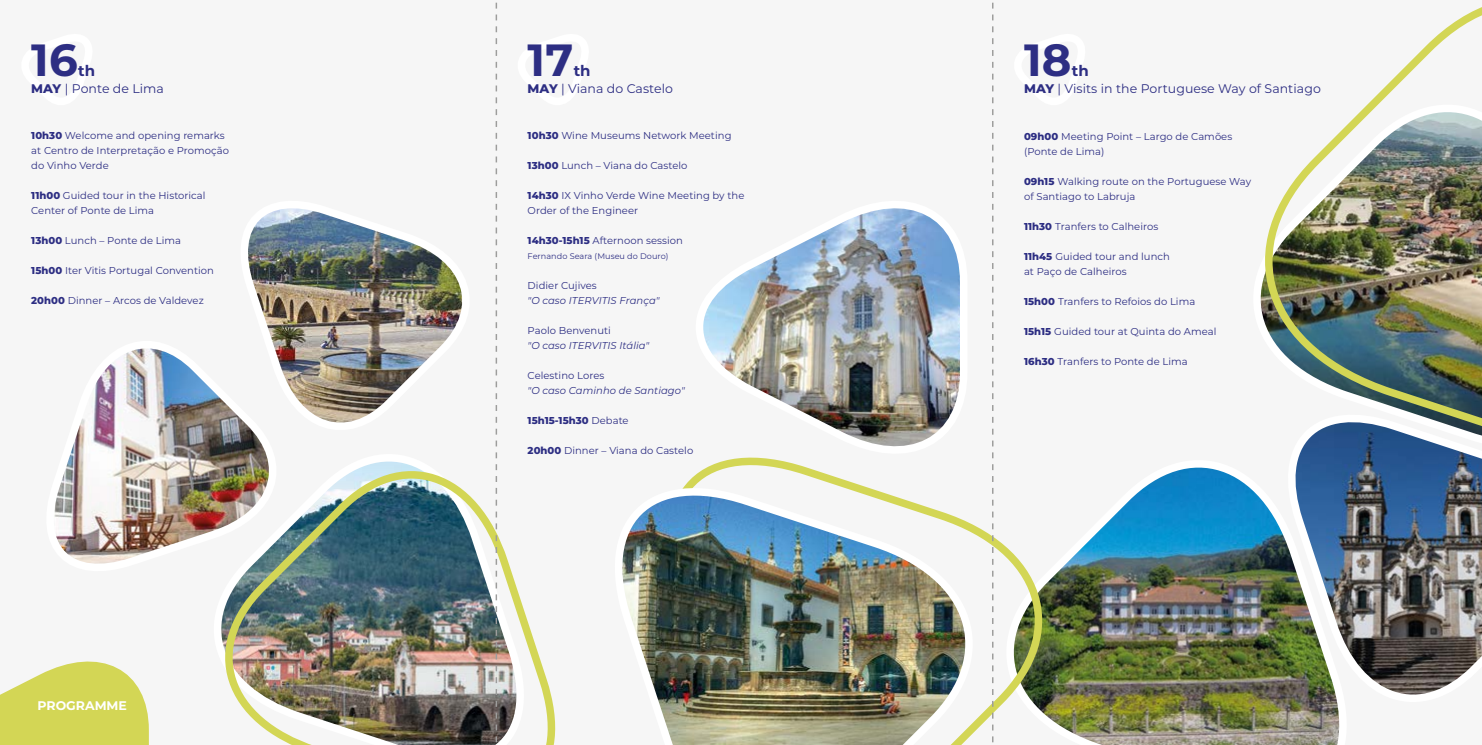
<style>
.page{position:relative;width:1482px;height:745px;background:#fff}
.page>*{position:absolute;margin:0;border:0;box-sizing:border-box;transform-origin:0 0}
.t1{font:700 45px "Montserrat";color:#2d2e83}
.t2{font:700 15px "Montserrat";color:#2d2e83}
.t3{font:12.5px "Montserrat";letter-spacing:.005em;color:#2d2e83}
.t4{font:700 12.5px "Montserrat";color:#fff}
.t5{font:10px/15px "Montserrat";letter-spacing:.005em;color:#2d2e83}
.t6{font:italic 10px "Montserrat";letter-spacing:.005em;color:#2d2e83}
.t7{font:800 10px "Montserrat";letter-spacing:.005em;color:#2d2e83}
.t8{font:8.12px "Montserrat";letter-spacing:.005em;color:#2d2e83}
.s1{font-weight:800}
.s2{font-weight:400}
</style>
<div class="page">
<div style="left:0;top:0;width:1481px;height:744px;background:#f6f6f6"></div>
<svg style="left:1364px;top:498px;width:117px;height:197px;background:#6b6c70"></svg>
<img style="left:54px;top:348px;width:176px;height:216px">
<img style="left:230px;top:208px;width:232px;height:224px">
<img style="left:703px;top:208px;width:257px;height:220px">
<img style="left:1079px;top:467px;width:285px;height:277px">
<svg style="left:0;top:661px;width:149px;height:83px"></svg>
<img style="left:182px;top:432px;width:81px;height:132px">
<img style="left:191px;top:447px;width:365px;height:297px">
<img style="left:1219px;top:7px;width:262px;height:491px">
<img style="left:733px;top:428px;width:346px;height:308px">
<img style="left:622px;top:459px;width:386px;height:285px">
<svg style="left:495px;top:2px;width:2px;height:742px"></svg>
<svg style="left:991px;top:2px;width:2px;height:742px"></svg>
<h1 class="t1" style="left:31px;top:27px;width:48px">16</h1>
<h2 class="t2" style="left:78px;top:60px;width:18px">th</h2>
<p class="t3" style="left:31px;top:80px;width:134px"><span class="s1">MAY</span> | Ponte de Lima</p>
<p class="t5" style="left:31px;top:127px;width:199px"><span class="s1">10h30</span> Welcome and opening remarks at Centro de Interpretação e Promoção do Vinho Verde</p>
<p class="t5" style="left:31px;top:187px;width:176px"><span class="s1">11h00</span> Guided tour in the Historical<br>Center of Ponte de Lima</p>
<p class="t5" style="left:31px;top:232px;width:151px"><span class="s1">13h00</span> Lunch – Ponte de Lima</p>
<p class="t5" style="left:31px;top:262px;width:184px"><span class="s1">15h00</span> Iter Vitis Portugal Convention</p>
<p class="t5" style="left:31px;top:292px;width:174px"><span class="s1">20h00</span> Dinner – Arcos de Valdevez</p>
<h1 class="t1" style="left:527px;top:27px;width:47px">17</h1>
<h2 class="t2" style="left:573px;top:60px;width:18px">th</h2>
<p class="t3" style="left:527px;top:80px;width:147px"><span class="s1">MAY</span> | Viana do Castelo</p>
<p class="t5" style="left:527px;top:127px;width:205px"><span class="s1">10h30</span> Wine Museums Network Meeting</p>
<p class="t5" style="left:527px;top:157px;width:161px"><span class="s1">13h00</span> Lunch – Viana do Castelo</p>
<p class="t5" style="left:527px;top:187px;width:218px"><span class="s1">14h30</span> IX Vinho Verde Wine Meeting by the<br>Order of the Engineer</p>
<p class="t5" style="left:527px;top:232px;width:157px"><span class="s1">14h30-15h15</span> Afternoon session</p>
<p class="t8" style="left:527px;top:250px;width:142px">Fernando Seara (Museu do Douro)</p>
<p class="t5" style="left:527px;top:277px;width:71px">Didier Cujives</p>
<p class="t6" style="left:527px;top:293px;width:133px">"O caso ITERVITIS França"</p>
<p class="t5" style="left:527px;top:322px;width:85px">Paolo Benvenuti</p>
<p class="t6" style="left:527px;top:338px;width:123px">"O caso ITERVITIS Itália"</p>
<p class="t5" style="left:527px;top:367px;width:78px">Celestino Lores</p>
<p class="t6" style="left:527px;top:383px;width:159px">"O caso Caminho de Santiago"</p>
<p class="t7" style="left:527px;top:413px;width:102px">15h15-15h30 <span class="s2">Debate</span></p>
<p class="t5" style="left:527px;top:442px;width:167px"><span class="s1">20h00</span> Dinner – Viana do Castelo</p>
<h1 class="t1" style="left:1023px;top:27px;width:49px">18</h1>
<h2 class="t2" style="left:1071px;top:60px;width:18px">th</h2>
<p class="t3" style="left:1023px;top:80px;width:298px"><span class="s1">MAY</span> | Visits in the Portuguese Way of Santiago</p>
<p class="t5" style="left:1023px;top:128px;width:210px"><span class="s1">09h00</span> Meeting Point – Largo de Camões (Ponte de Lima)</p>
<p class="t5" style="left:1023px;top:173px;width:229px"><span class="s1">09h15</span> Walking route on the Portuguese Way of Santiago to Labruja</p>
<p class="t5" style="left:1023px;top:218px;width:136px"><span class="s1">11h30</span> Tranfers to Calheiros</p>
<p class="t5" style="left:1023px;top:248px;width:147px"><span class="s1">11h45</span> Guided tour and lunch at Paço de Calheiros</p>
<p class="t5" style="left:1023px;top:293px;width:173px"><span class="s1">15h00</span> Tranfers to Refoios do Lima</p>
<p class="t5" style="left:1023px;top:323px;width:194px"><span class="s1">15h15</span> Guided tour at Quinta do Ameal</p>
<p class="t5" style="left:1023px;top:353px;width:165px"><span class="s1">16h30</span> Tranfers to Ponte de Lima</p>
<p class="t4" style="left:38px;top:696px;width:91px">PROGRAMME</p>
</div>
